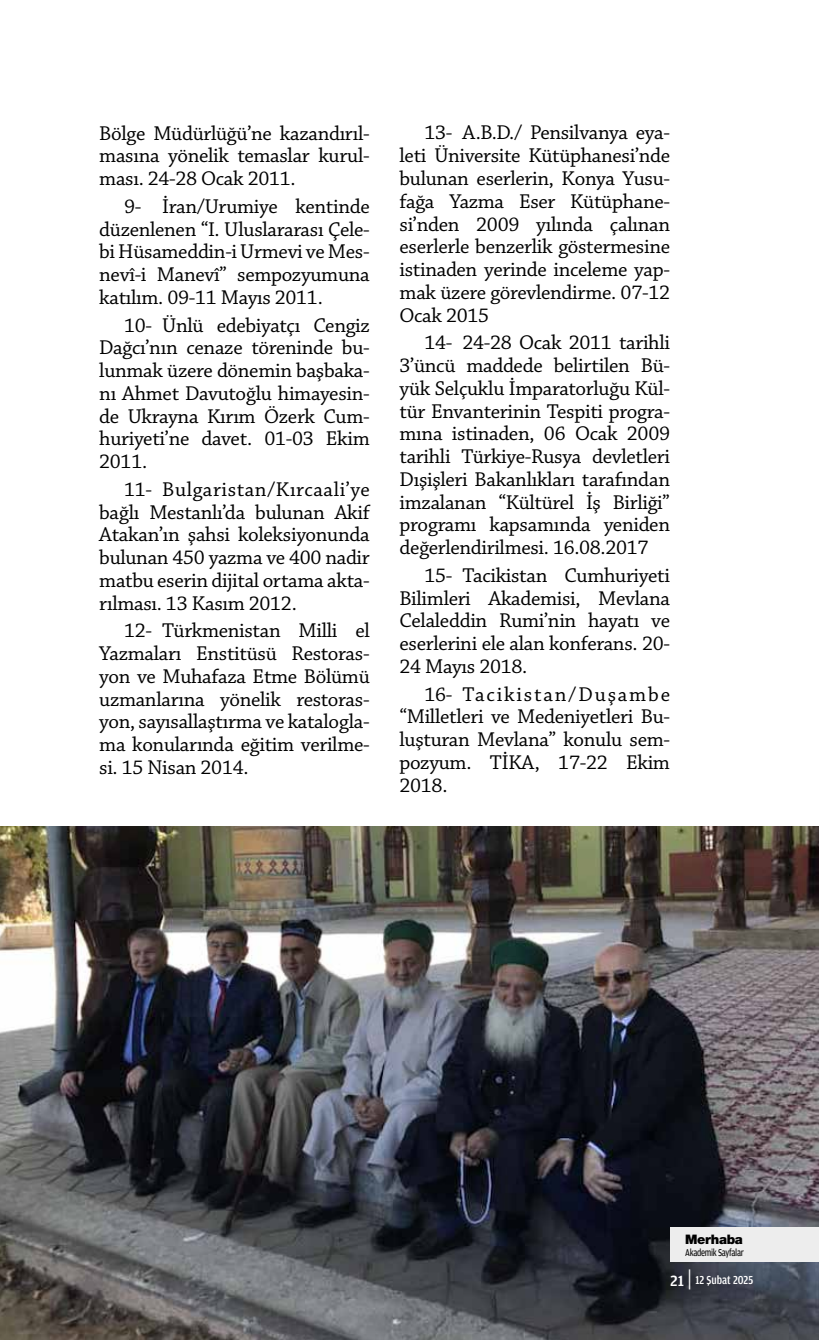
<style>
.page{position:relative;width:819px;height:1340px;background:#fff}
.page>*{position:absolute;margin:0;border:0;box-sizing:border-box;transform-origin:0 0}
.t1{font:21px/22.8px "Chaparral Pro";letter-spacing:-.015em;color:#000;text-align:justify}
.t2{font:900 13.12px "Helvetica Neue LT Pro";letter-spacing:-.03em;color:#000}
.t3{font:500 12.25px "Toprak Cond";color:#fff}
.t4{font:10.5px "Toprak";letter-spacing:-.04em;color:#000;scale:.8 1}
.s1{font-family:"Toprak";font-size:15.75px}
.s2{font-family:"Toprak";font-weight:300;font-size:24.5px}
</style>
<div class="page">
<img style="left:0;top:826px;width:819px;height:513px">
<div style="left:670px;top:1227px;width:149px;height:35px;background:#ededed"></div>
<p class="t1" style="left:99px;top:122px;width:272px">Bölge Müdürlüğü’ne kazandırıl&shy;masına yönelik temaslar kurul&shy;ması. 24-28 Ocak 2011.</p>
<p class="t1" style="left:99px;top:196px;width:272px;text-indent:25px">9- İran/Urumiye kentinde düzenlenen “I. Uluslararası Çele&shy;bi Hüsameddin-i Urmevi ve Mes&shy;nevî-i Manevî” sempozyumuna katılım. 09-11 Mayıs 2011.</p>
<p class="t1" style="left:99px;top:314px;width:272px;text-indent:25px">10- Ünlü edebiyatçı Cengiz Dağcı’nın cenaze töreninde bu&shy;lunmak üzere dönemin başbaka&shy;nı Ahmet Davutoğlu himayesin&shy;de Ukrayna Kırım Özerk Cum&shy;huriyeti’ne davet. 01-03 Ekim 2011.</p>
<p class="t1" style="left:99px;top:478px;width:272px;text-indent:25px">11- Bulgaristan/Kırcaali’ye bağlı Mestanlı’da bulunan Akif Atakan’ın şahsi koleksiyonunda bulunan 450 yazma ve 400 nadir matbu eserin dijital ortama akta&shy;rılması. 13 Kasım 2012.</p>
<p class="t1" style="left:99px;top:620px;width:272px;text-indent:25px">12- Türkmenistan Milli el Yazmaları Enstitüsü Restoras&shy;yon ve Muhafaza Etme Bölümü uzmanlarına yönelik restoras&shy;yon, sayısallaştırma ve katalogla&shy;ma konularında eğitim verilme&shy;si. 15 Nisan 2014.</p>
<p class="t1" style="left:399px;top:122px;width:272px;text-indent:25px">13- A.B.D./ Pensilvanya eya&shy;leti Üniversite Kütüphanesi’nde bulunan eserlerin, Konya Yusu&shy;fağa Yazma Eser Kütüphane&shy;si’nden 2009 yılında çalınan eserlerle benzerlik göstermesine istinaden yerinde inceleme yap&shy;mak üzere görevlendirme. 07-12<br>Ocak 2015</p>
<p class="t1" style="left:399px;top:332px;width:272px;text-indent:25px">14- 24-28 Ocak 2011 tarihli 3’üncü maddede belirtilen Bü&shy;yük Selçuklu İmparatorluğu Kül&shy;tür Envanterinin Tespiti progra&shy;mına istinaden, 06 Ocak 2009 tarihli Türkiye-Rusya devletleri Dışişleri Bakanlıkları tarafından imzalanan “Kültürel İş Birliği” programı kapsamında yeniden değerlendirilmesi. 16.08.2017</p>
<p class="t1" style="left:399px;top:564px;width:272px;text-indent:25px">15- Tacikistan Cumhuriyeti Bilimleri Akademisi, Mevlana Celaleddin Rumi’nin hayatı ve eserlerini ele alan konferans. 20- 24 Mayıs 2018.</p>
<p class="t1" style="left:399px;top:683px;width:272px;text-indent:25px">16- Tacikistan/Duşambe “Milletleri ve Medeniyetleri Bu&shy;luşturan Mevlana” konulu sem&shy;pozyum. TİKA, 17-22 Ekim 2018.</p>
<p class="t2" style="left:685px;top:1231px;width:59px">Merhaba</p>
<p class="t4" style="left:685px;top:1247px;width:75px">Akademik Sayfalar</p>
<p class="t3" style="left:670px;top:1273px;width:84px"><span class="s1">21</span> <span class="s2">|</span> 12 Şubat 2025</p>
</div>
